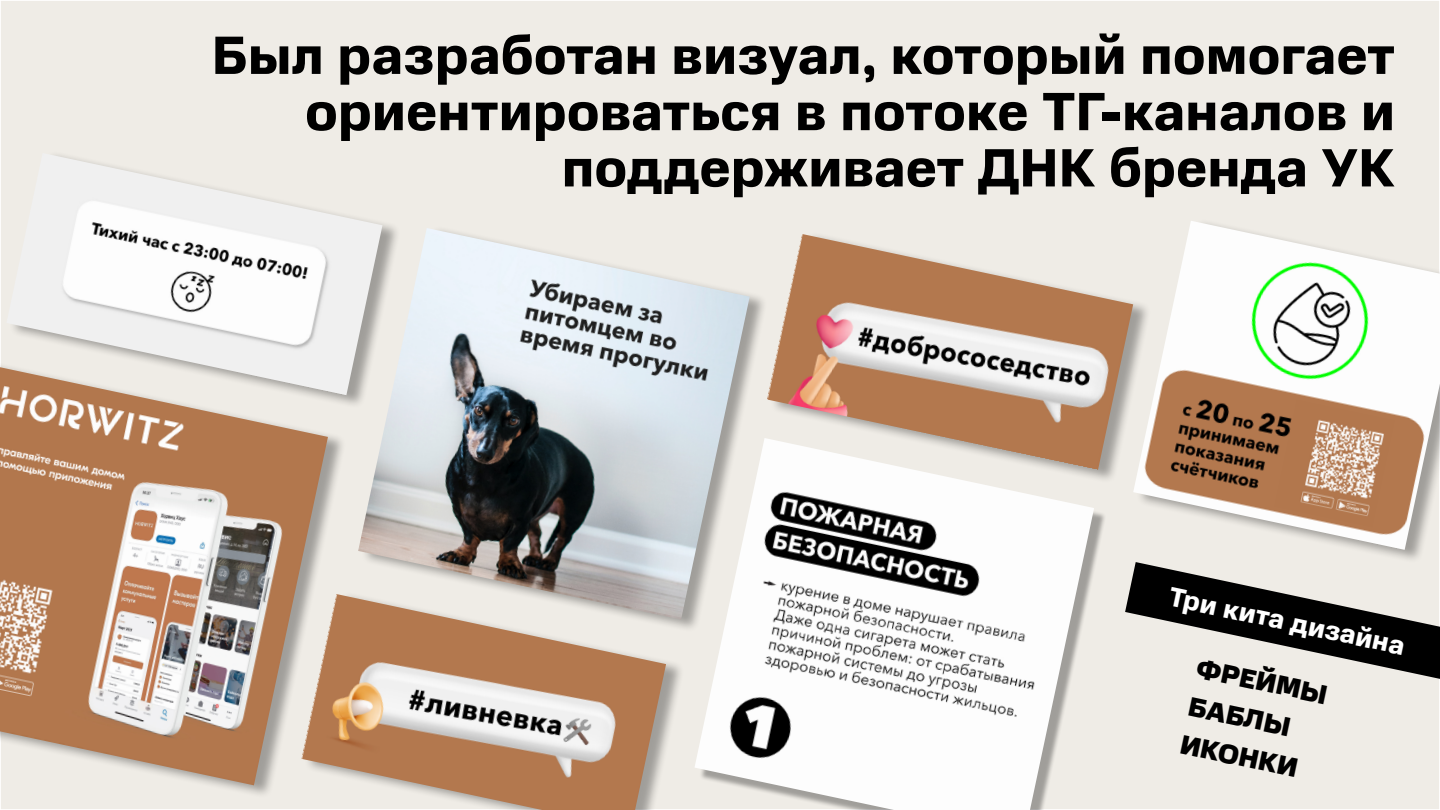
<style>
.page{position:relative;width:1440px;height:810px;background:#efece6}
.page>*{position:absolute;margin:0;border:0;box-sizing:border-box;transform-origin:0 0}
.t1{font:700 54px/56.2px "MTS Sans";color:#000;text-align:right}
.t2{font:900 27px/39px "MTS Sans";color:#000}
.t3{font:700 27px "MTS Sans";color:#fff}
</style>
<div class="page">
<img style="left:768px;top:234px;width:365px;height:236px">
<div style="left:1136px;top:218px;width:304px;height:345px;background:#000;opacity:.33"></div>
<img style="left:1133px;top:221px;width:307px;height:329px">
<div style="left:304px;top:592px;width:381px;height:218px;background:#000;opacity:.33"></div>
<img style="left:301px;top:594px;width:365px;height:216px">
<div style="left:0;top:361px;width:346px;height:438px;background:#000;opacity:.33"></div>
<img style="left:0;top:367px;width:328px;height:418px">
<div style="left:9px;top:151px;width:392px;height:258px;background:#000;opacity:.33"></div>
<img style="left:6px;top:153px;width:376px;height:242px">
<div style="left:361px;top:226px;width:407px;height:407px;background:#000;opacity:.33"></div>
<img style="left:358px;top:228px;width:392px;height:392px">
<div style="left:699px;top:443px;width:408px;height:367px;background:#000;opacity:.33"></div>
<img style="left:694px;top:438px;width:400px;height:372px">
<svg style="left:1125px;top:562px;width:315px;height:117px"></svg>
<p class="t1" style="left:212px;top:27px;width:1185px">Был разработан визуал, который помогает ориентироваться в потоке ТГ-каналов и поддерживает ДНК бренда УК</p>
<p class="t3" style="left:1173px;top:581px;width:242px;rotate:12deg">Три кита дизайна</p>
<p class="t2" style="left:1201px;top:648px;width:135px;rotate:12deg">ФРЕЙМЫ<br>БАБЛЫ<br>ИКОНКИ</p>
</div>
